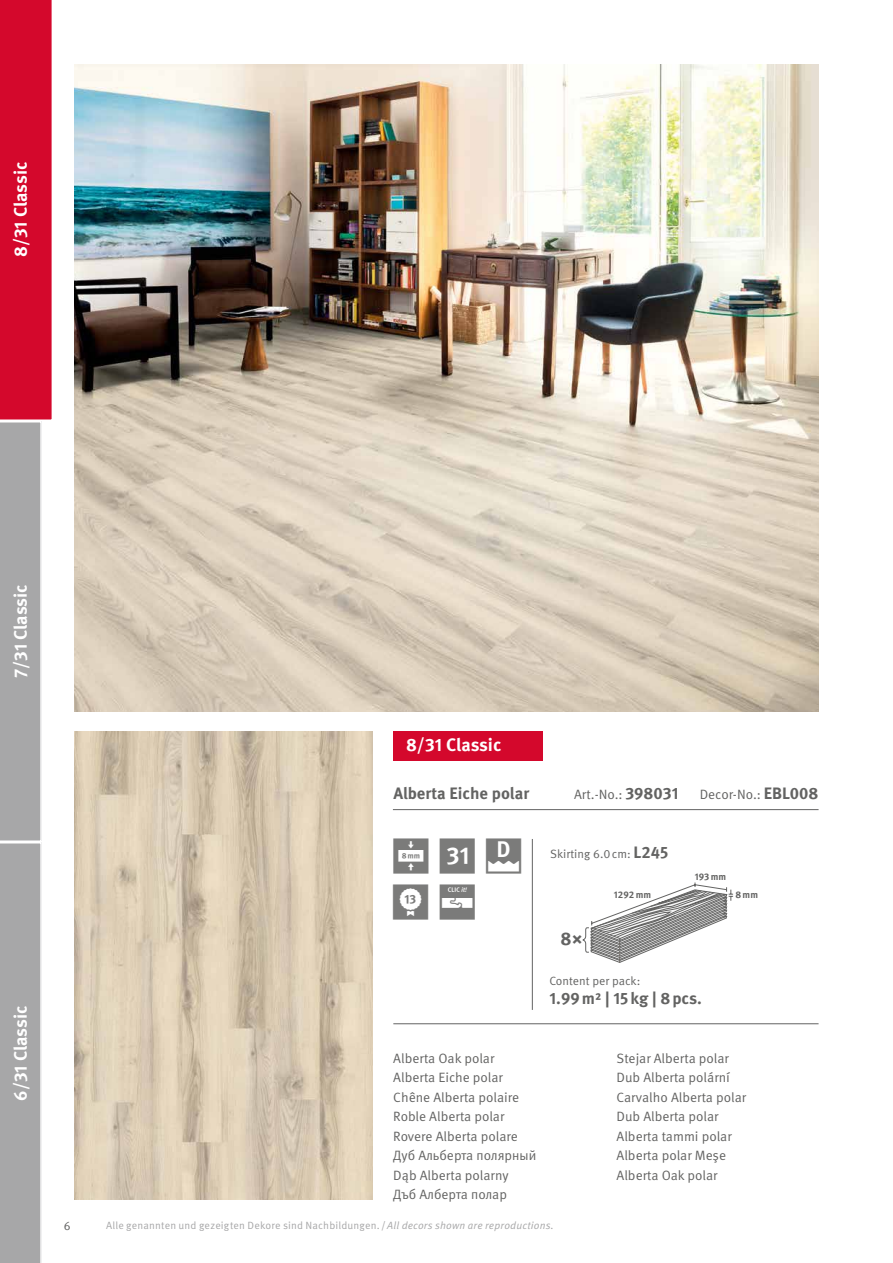
<style>
.page{position:relative;width:893px;height:1263px;background:#fff}
.page>*{position:absolute;margin:0;border:0;box-sizing:border-box;transform-origin:0 0}
.t1{font:35.1px "Icons ERP";color:#7b7b7a}
.t2{font:700 18.45px "Meta Pro";color:#636362}
.t3{font:700 18px "Meta Pro";letter-spacing:-.01em;color:#fff}
.t4{font:700 16.5px "Meta Pro";color:#636362}
.t5{font:13.5px/19.5px "Meta Pro";color:#636362}
.t6{font:12px "Meta Pro";color:#636362}
.t7{font:10.5px "Meta Pro";letter-spacing:.015em;color:#a7a7a8}
.t8{font:700 9.6px "Meta Pro";letter-spacing:-.005em;color:#636362}
.s1{font-weight:700;font-size:16.5px}
.s2{font-style:italic}
</style>
<div class="page">
<svg style="left:0;top:0;width:52px;height:1263px;background:#c27e8b"></svg>
<img style="left:74px;top:731px;width:298px;height:468px">
<div style="left:393px;top:731px;width:150px;height:29px;background:#d4082c"></div>
<img style="left:74px;top:64px;width:745px;height:648px">
<hr style="left:393px;top:1023px;width:426px;height:1px;background:#636362">
<hr style="left:393px;top:809px;width:426px;height:1px;background:#636362">
<hr style="left:532px;top:839px;width:1px;height:171px;background:#636362">
<svg style="left:583px;top:882px;width:150px;height:81px"></svg>
<h3 class="t3" style="left:7px;top:257px;width:97px;rotate:-90deg">8/31 Classic</h3>
<h3 class="t3" style="left:7px;top:678px;width:95px;rotate:-90deg">7/31 Classic</h3>
<h3 class="t3" style="left:7px;top:1100px;width:96px;rotate:-90deg">6/31 Classic</h3>
<h3 class="t3" style="left:406px;top:730px;width:97px">8/31 Classic</h3>
<p class="t4" style="left:393px;top:781px;width:137px">Alberta Eiche polar</p>
<p class="t5" style="left:574px;top:785px;width:106px">Art.-No.: <span class="s1">398031</span></p>
<p class="t5" style="left:700px;top:785px;width:120px">Decor-No.: <span class="s1">EBL008</span></p>
<h1 class="t1" style="left:393px;top:838px;width:129px">8 W D</h1>
<p class="t6" style="left:550px;top:847px;width:120px">Skirting 6.0cm: <span class="s1">L245</span></p>
<h1 class="t1" style="left:393px;top:885px;width:83px">f Q</h1>
<p class="t8" style="left:614px;top:887px;width:39px">1292 mm</p>
<h2 class="t2" style="left:560px;top:924px;width:24px">8×</h2>
<p class="t8" style="left:695px;top:869px;width:33px">193 mm</p>
<p class="t8" style="left:735px;top:887px;width:24px">8 mm</p>
<p class="t6" style="left:549px;top:973px;width:92px">Content per pack:</p>
<p class="t4" style="left:549px;top:986px;width:154px">1.99m2 | 15kg | 8pcs.</p>
<p class="t5" style="left:393px;top:1048px;width:145px">Alberta Oak polar<br>Alberta Eiche polar<br>Chêne Alberta polaire<br>Roble Alberta polar<br>Rovere Alberta polare<br>Дуб Альберта полярный<br>Dąb Alberta polarny<br>Дъб Алберта полар</p>
<p class="t5" style="left:617px;top:1048px;width:131px">Stejar Alberta polar<br>Dub Alberta polární<br>Carvalho Alberta polar<br>Dub Alberta polar<br>Alberta tammi polar<br>Alberta polar Meşe<br>Alberta Oak polar</p>
<p class="t6" style="left:64px;top:1218px;width:8px">6</p>
<p class="t7" style="left:106px;top:1218px;width:449px">Alle genannten und gezeigten Dekore sind Nachbildungen./<span class="s2">All decors shown are reproductions.</span></p>
</div>
